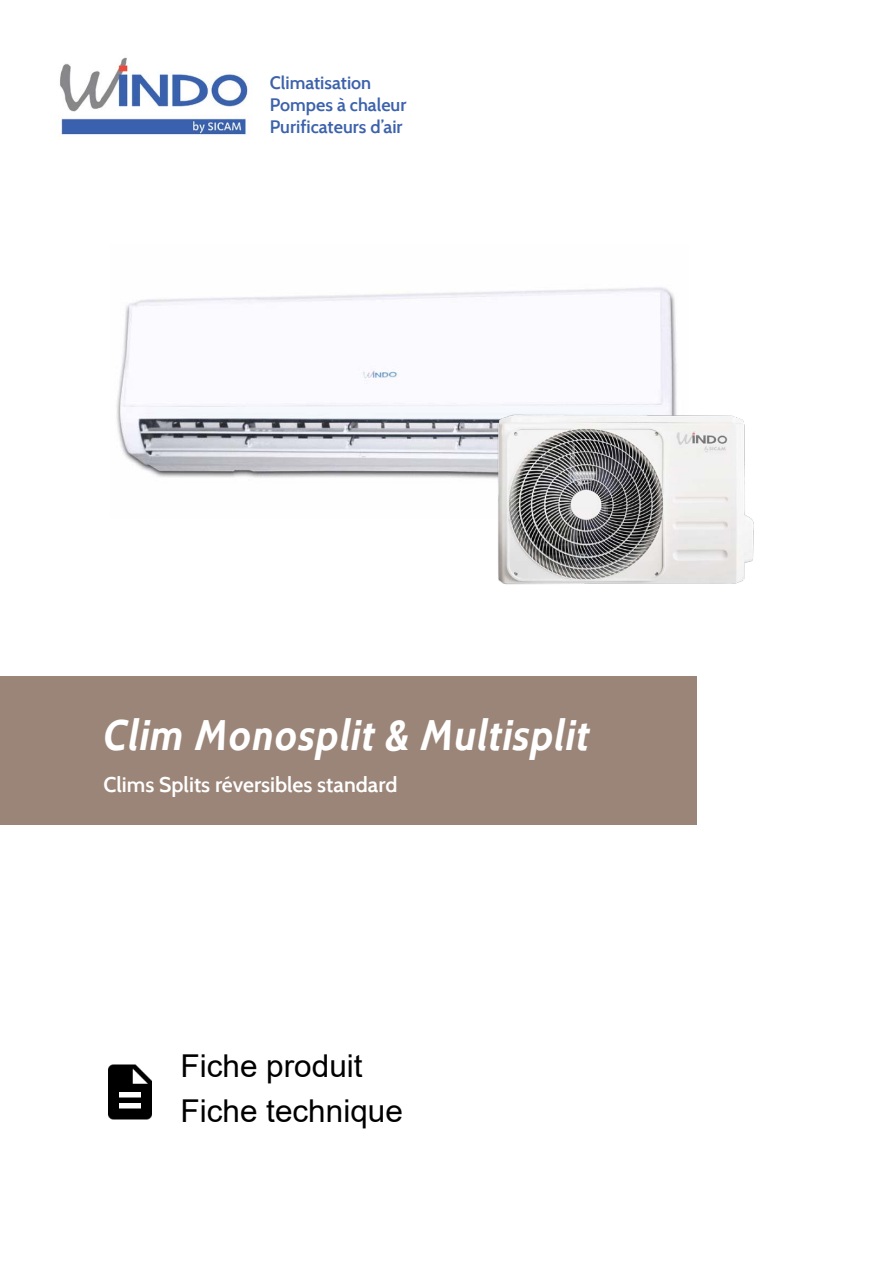
<style>
.page{position:relative;width:893px;height:1263px;background:#fff}
.page>*{position:absolute;margin:0;border:0;box-sizing:border-box;transform-origin:0 0}
.t1{font:italic 700 42.45px "Cabin";color:#fff}
.t2{font:31.5px/45px "Arial";color:#000}
.t3{font:600 21.3px "Cabin";color:#fff}
.t4{font:600 18px/21.6px "Cabin";color:#3c62ac}
</style>
<div class="page">
<div style="left:0;top:676px;width:696px;height:149px;background:#9b8578"></div>
<img style="left:116px;top:287px;width:561px;height:191px">
<img style="left:480px;top:405px;width:274px;height:180px">
<img style="left:108px;top:1064px;width:44px;height:56px">
<img style="left:60px;top:57px;width:188px;height:78px">
<p class="t4" style="left:270px;top:72px;width:138px">Climatisation<br>Pompes à chaleur<br>Purificateurs d’air</p>
<h1 class="t1" style="left:103px;top:709px;width:489px">Clim Monosplit &amp; Multisplit</h1>
<p class="t3" style="left:103px;top:772px;width:295px">Clims Splits réversibles standard</p>
<h2 class="t2" style="left:180px;top:1043px;width:224px">Fiche produit<br>Fiche technique</h2>
</div>
